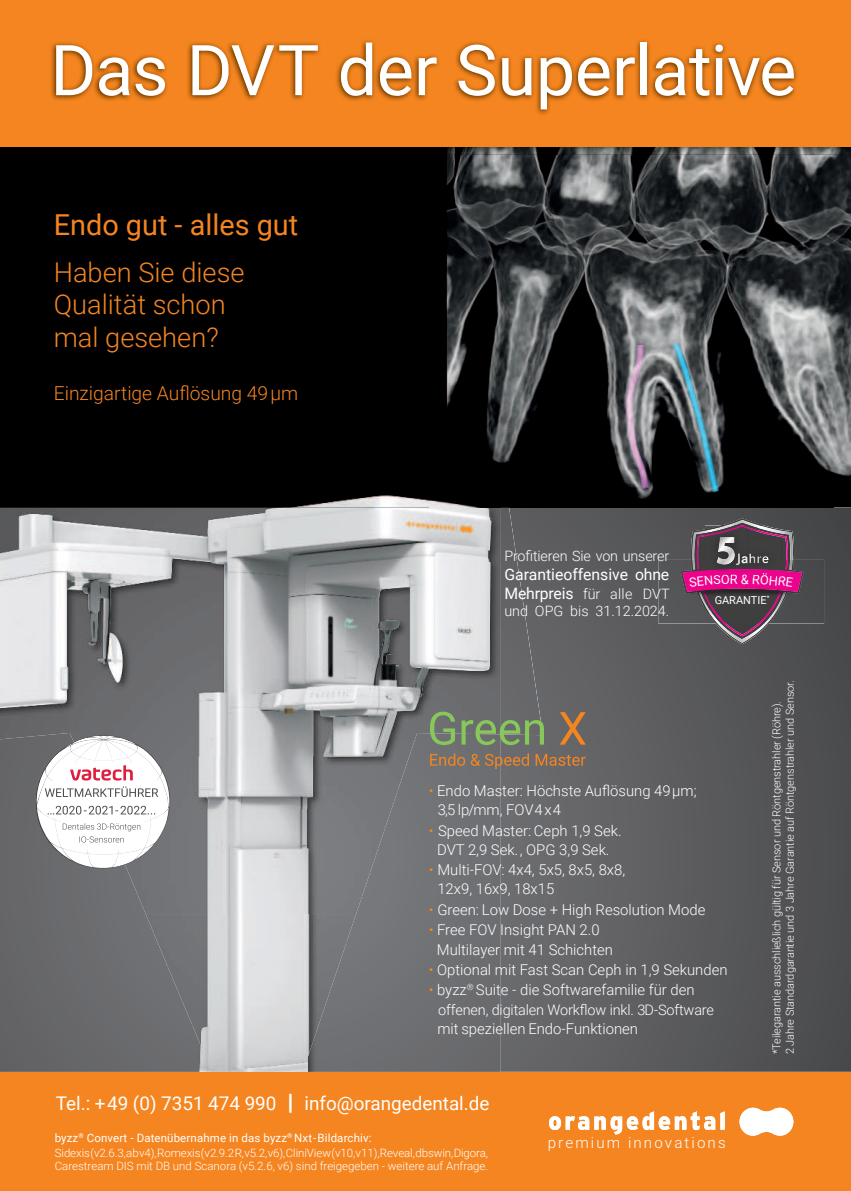
<style>
.page{position:relative;width:851px;height:1191px;background:#fff}
.page>*{position:absolute;margin:0;border:0;box-sizing:border-box;transform-origin:0 0}
.t1{font:70.2px "Roboto";letter-spacing:-.01em;color:#fff}
.t2{font:28.8px "Roboto";color:#f58520}
.t3{font:300 27.3px/32.7px "Roboto";color:#f58520}
.t4{font:300 19.2px "Roboto";color:#f58520}
.t5{font:18.9px "Roboto";color:#fff}
.t6{font:15.75px "Roboto";color:#fff}
.t7{font:300 15.15px "Roboto";letter-spacing:.14em;color:#fff}
.t8{font:300 14.85px "Roboto";color:#fff}
.t9{font:300 14.55px "Roboto";letter-spacing:-.01em;color:#fff}
.t10{font:300 14.4px/17.2px "Roboto";letter-spacing:-.01em;color:#fff}
.t11{font:300 11.55px/15.5px "Roboto";letter-spacing:-.005em;color:#fff}
.t12{font:300 11.1px/13.2px "Roboto";letter-spacing:-.01em;color:#fff}
.t13{font:10.95px "Roboto";color:#fff}
.s1{font-weight:400;font-size:15.75px}
.s2{color:#f58520}
.s3{font-family:"Corporate S Bold"}
.s4{font-weight:400}
</style>
<div class="page">
<svg style="left:500px;top:507px;width:350px;height:564px;background:#595a5c"></svg>
<div style="left:0;top:146px;width:833px;height:361px;background:#000001"></div>
<img style="left:446px;top:146px;width:404px;height:361px">
<img style="left:38px;top:1071px;width:462px;height:1px">
<div style="left:0;top:757px;width:140px;height:314px;background:#68686b"></div>
<div style="left:398px;top:757px;width:102px;height:314px;background:#6f7073"></div>
<img style="left:140px;top:914px;width:6px;height:157px">
<img style="left:500px;top:507px;width:42px;height:213px">
<img style="left:446px;top:475px;width:63px;height:32px">
<img style="left:199px;top:1071px;width:109px;height:1px">
<img style="left:0;top:507px;width:346px;height:250px">
<img style="left:346px;top:507px;width:154px;height:250px">
<img style="left:170px;top:756px;width:239px;height:53px">
<img style="left:102px;top:809px;width:289px;height:105px">
<img style="left:146px;top:914px;width:200px;height:157px">
<img style="left:346px;top:914px;width:10px;height:30px">
<img style="left:295px;top:495px;width:134px;height:12px">
<img style="left:429px;top:494px;width:71px;height:13px">
<svg style="left:430px;top:711px;width:25px;height:34px"></svg>
<svg style="left:461px;top:720px;width:83px;height:25px;background:#779266"></svg>
<svg style="left:559px;top:712px;width:26px;height:32px"></svg>
<svg style="left:430px;top:753px;width:99px;height:16px;background:#8d735d"></svg>
<svg style="left:535px;top:754px;width:50px;height:12px"></svg>
<div style="left:0;top:1072px;width:850px;height:119px;background:#f58520"></div>
<img style="left:0;top:146px;width:833px;height:9px">
<div style="left:0;top:0;width:850px;height:146px;background:#f58520"></div>
<img style="left:51px;top:40px;width:746px;height:75px">
<svg style="left:739px;top:1107px;width:54px;height:28px;background:#fde9d8"></svg>
<svg style="left:549px;top:1111px;width:175px;height:23px"></svg>
<img style="left:803px;top:560px;width:20px;height:63px">
<img style="left:658px;top:560px;width:22px;height:63px">
<svg style="left:35px;top:735px;width:135px;height:134px"></svg>
<svg style="left:680px;top:518px;width:123px;height:126px;background:#6d475e"></svg>
<h1 class="t1" style="left:50px;top:39px;width:747px">Das DVT der Superlative</h1>
<h2 class="t2" style="left:54px;top:211px;width:246px">Endo gut - alles gut</h2>
<h3 class="t3" style="left:54px;top:258px;width:192px">Haben Sie diese<br>Qualität schon mal gesehen?</h3>
<p class="t4" style="left:54px;top:380px;width:246px">Einzigartige Auflösung 49µm</p>
<p class="t10" style="left:504px;top:547px;width:166px">Profitieren Sie von unserer</p>
<p class="t6" style="left:504px;top:568px;width:166px">Garantieoffensive ohne</p>
<p class="t10" style="left:504px;top:585px;width:167px"><span class="s1">Mehrpreis</span> für alle DVT und OPG bis 31.12.2024.</p>
<p class="t13" style="left:714px;top:595px;width:56px">GARANTIE<sup>*</sup></p>
<p class="t8" style="left:429px;top:780px;width:269px"><span class="s2">ï</span> Endo Master: Höchste Auflösung 49µm;</p>
<p class="t8" style="left:437px;top:799px;width:125px">3,5 lp/mm, FOV 4 x 4</p>
<p class="t8" style="left:429px;top:820px;width:194px"><span class="s2">ï</span> Speed Master: Ceph 1,9 Sek.</p>
<p class="t8" style="left:437px;top:839px;width:174px">DVT 2,9 Sek., OPG 3,9 Sek.</p>
<p class="t8" style="left:429px;top:859px;width:198px"><span class="s2">ï</span> Multi-FOV: 4x4, 5x5, 8x5, 8x8,</p>
<p class="t8" style="left:437px;top:878px;width:118px">12x9, 16x9, 18x15</p>
<p class="t8" style="left:429px;top:899px;width:278px"><span class="s2">ï</span> Green: Low Dose + High Resolution Mode</p>
<p class="t8" style="left:429px;top:919px;width:172px"><span class="s2">ï</span> Free FOV Insight PAN 2.0</p>
<p class="t8" style="left:436px;top:939px;width:178px">Multilayer mit 41 Schichten</p>
<p class="t8" style="left:429px;top:959px;width:300px"><span class="s2">ï</span> Optional mit Fast Scan Ceph in 1,9 Sekunden</p>
<p class="t8" style="left:429px;top:984px;width:267px"><span class="s2">ï</span> byzz<sup>®</sup> Suite - die Softwarefamilie für den</p>
<p class="t9" style="left:438px;top:999px;width:277px">offenen, digitalen Workflow inkl. 3D-Software</p>
<p class="t8" style="left:437px;top:1018px;width:202px">mit speziellen Endo-Funktionen</p>
<p class="t12" style="left:769px;top:1054px;width:376px;rotate:-90deg">*Teilegarantie ausschließlich gültig für Sensor und Röntgenstrahler (Röhre).<br>2 Jahre Standardgarantie und 3 Jahre Garantie auf Röntgenstrahler und Sensor.</p>
<p class="t5" style="left:56px;top:1095px;width:435px">Tel.: +49 (0) 7351 474 990 <span class="s3">|</span> info@orangedental.de</p>
<p class="t11" style="left:55px;top:1129px;width:435px"><span class="s4">byzz</span><sup>®</sup> <span class="s4">Convert - Datenübernahme in das byzz</span><sup>®</sup> <span class="s4">Nxt-Bildarchiv:<br></span>Sidexis (v2.6.3, ab v4), Romexis (v2.9.2 R, v5.2, v6), CliniView (v10, v11), Reveal, dbswin, Digora,</p>
<p class="t11" style="left:55px;top:1157px;width:435px">Carestream DIS mit DB und Scanora (v5.2.6, v6) sind freigegeben - weitere auf Anfrage.</p>
<p class="t7" style="left:547px;top:1136px;width:179px">premium innovations</p>
</div>
